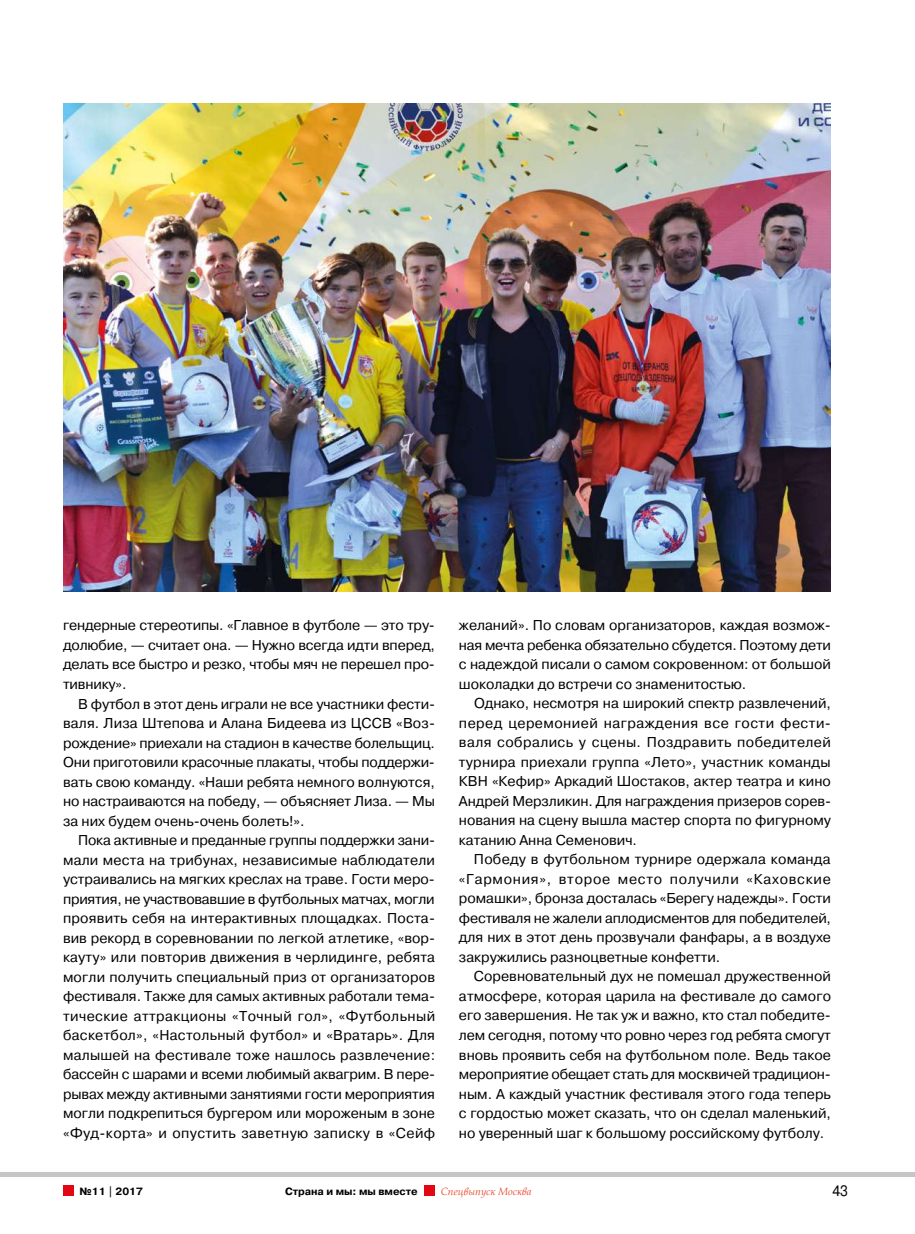
<style>
.page{position:relative;width:915px;height:1234px;background:#fff}
.page>*{position:absolute;margin:0;border:0;box-sizing:border-box;transform-origin:0 0}
.t1{font:15px "Pragmatica";color:#000;scale:.9 1}
.t2{font:14.25px/19.5px "Pragmatica";color:#000;text-align:justify}
.t3{font:700 10.5px "Pragmatica C";color:#000}
.t4{font:italic 10.5px "Book Antiqua";color:#e94f35}
</style>
<div class="page">
<img style="left:63px;top:103px;width:767px;height:488px">
<div style="left:423px;top:1185px;width:11px;height:10px;background:#e30613"></div>
<div style="left:63px;top:1185px;width:11px;height:10px;background:#e30613"></div>
<div style="left:0;top:1171px;width:914px;height:5px;background:#c6c6c6"></div>
<p class="t2" style="left:63px;top:616px;width:373px">гендерные стереотипы. «Главное в футболе — это тру&shy;долюбие, — считает она. — Нужно всегда идти вперед, делать все быстро и резко, чтобы мяч не перешел про&shy;тивнику».</p>
<p class="t2" style="left:63px;top:694px;width:373px;text-indent:15px">В футбол в этот день играли не все участники фести&shy;валя. Лиза Штепова и Алана Бидеева из ЦССВ «Воз&shy;рождение» приехали на стадион в качестве болельщиц.<br>Они приготовили красочные плакаты, чтобы поддержи&shy;вать свою команду. «Н аши ребята немного волнуются, но настраиваются на победу, — объясняет Лиза. — Мы за них будем очень-очень болеть!».</p>
<p class="t2" style="left:63px;top:830px;width:373px;text-indent:15px">Пока активные и преданные группы поддержки зани&shy;мали места на трибунах, независимые наблюдатели устраивались на мягких креслах на траве. Гости меро&shy;приятия, не участвовавшие в футбольных матчах, могли проявить себя на интерактивных площадках. Поста&shy;вив рекорд в соревновании по легкой атлетике, «вор&shy;кауту» или повторив движения в черлидинге, ребята могли получить специальный приз от организаторов фестиваля. Также для самых активных работали тема&shy;тические аттракционы «Точный гол», «Футбольный баскетбол», «Н астольный футбол» и «Вратарь». Для малышей на фестивале тоже нашлось развлечение: бассейн с шарами и всеми любимый аквагрим. В пере&shy;рывах между активными занятиями гости мероприятия могли подкрепиться бургером или мороженым в зоне «Фуд-корта» и опустить заветную записку в «Сейф</p>
<p class="t2" style="left:459px;top:616px;width:373px">желаний». По словам организаторов, каждая возмож&shy;ная мечта ребенка обязательно сбудется. Поэтому дети с надеждой писали о самом сокровенном: от большой шоколадки до встречи со знаменитостью.</p>
<p class="t2" style="left:459px;top:693px;width:373px;text-indent:15px">Однако, несмотря на широкий спектр развлечений, перед церемонией награждения все гости фести&shy;валя собрались у сцены. Поздравить победителей турнира приехали группа «Лето», участник команды КВН «Кефир» Аркадий Шостаков, актер театра и кино Андрей Мерзликин. Для награждения призеров сорев&shy;нования на сцену вышла мастер спорта по фигурному катанию Анна Семенович.</p>
<p class="t2" style="left:459px;top:849px;width:373px;text-indent:15px">Победу в футбольном турнире одержала команда «Гармония», второе место получили «Каховские ромашки», бронза досталась «Берегу надежды». Гости фестиваля не жалели аплодисментов для победителей, для них в этот день прозвучали фанфары, а в воздухе закружились разноцветные конфетти.</p>
<p class="t2" style="left:459px;top:966px;width:373px;text-indent:15px">Соревновательный дух не помешал дружественной атмосфере, которая царила на фестивале до самого его завершения. Н е так уж и важно, кто стал победите&shy;лем сегодня, потому что ровно через год ребята смогут вновь проявить себя на футбольном поле. Ведь такое мероприятие обещает стать для москвичей традицион&shy;ным. А каждый участник фестиваля этого года теперь с гордостью может сказать, что он сделал маленький, но уверенный шаг к большому российскому футболу.</p>
<p class="t3" style="left:80px;top:1185px;width:65px">№11 | 2017</p>
<p class="t3" style="left:285px;top:1185px;width:134px">Страна и мы: мы вместе</p>
<p class="t4" style="left:441px;top:1183px;width:92px">Спецвыпуск Москва</p>
<p class="t1" style="left:832px;top:1181px;width:19px">43</p>
</div>
